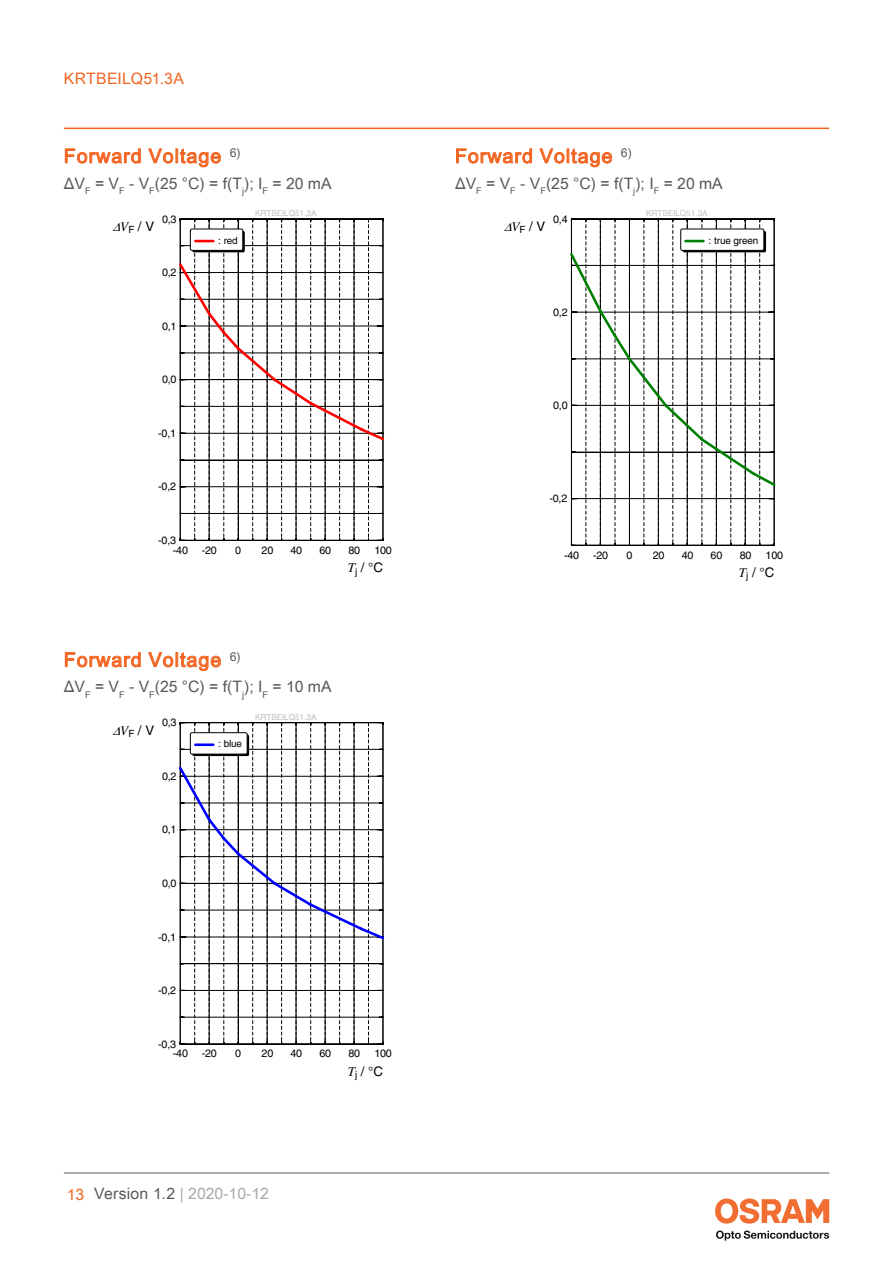
<style>
.page{position:relative;width:893px;height:1263px;background:#fff}
.page>*{position:absolute;margin:0;border:0;box-sizing:border-box;transform-origin:0 0}
.t1{font:19.5px "Arial Unicode MS";letter-spacing:.055em;color:#f36421}
.t2{font:15.75px "Arial Unicode MS";color:#57585a}
.t3{font:15.75px "Arial Unicode MS";color:#a8a9ad}
.t4{font:15.75px "Arial Unicode MS";letter-spacing:.02em;color:#f36421}
.t5{font:13.2px "Helvetica";color:#000}
.t6{font:10.65px "Helvetica";letter-spacing:-.02em;color:#000}
.t7{font:9.9px "Helvetica";letter-spacing:-.02em;color:#000}
.t8{font:8.25px "Helvetica";letter-spacing:-.005em;color:#c0c0c0}
.s1{font-family:"Times";font-style:italic;font-size:13.35px}
.s2{color:#f36421}
.s3{color:#57585a}
</style>
<div class="page">
<hr style="left:64px;top:128px;width:765px;height:1px;background:#f36421">
<hr style="left:64px;top:1173px;width:765px;height:1px;background:#57585a">
<svg style="left:716px;top:1230px;width:113px;height:10px"></svg>
<svg style="left:715px;top:1198px;width:114px;height:25px"></svg>
<svg style="left:65px;top:148px;width:76px;height:16px"></svg>
<svg style="left:148px;top:148px;width:73px;height:20px"></svg>
<svg style="left:179px;top:218px;width:206px;height:323px"></svg>
<svg style="left:456px;top:148px;width:76px;height:16px"></svg>
<svg style="left:539px;top:148px;width:74px;height:20px"></svg>
<hr style="left:571px;top:218px;width:203px;height:1px;background:#000">
<svg style="left:586px;top:220px;width:1px;height:325px"></svg>
<svg style="left:600px;top:220px;width:1px;height:325px"></svg>
<svg style="left:615px;top:220px;width:1px;height:325px"></svg>
<svg style="left:629px;top:220px;width:1px;height:325px"></svg>
<svg style="left:644px;top:220px;width:1px;height:325px"></svg>
<svg style="left:658px;top:220px;width:1px;height:325px"></svg>
<svg style="left:673px;top:220px;width:1px;height:325px"></svg>
<svg style="left:716px;top:220px;width:1px;height:325px"></svg>
<svg style="left:730px;top:220px;width:1px;height:325px"></svg>
<svg style="left:745px;top:220px;width:1px;height:325px"></svg>
<svg style="left:759px;top:220px;width:1px;height:325px"></svg>
<hr style="left:571px;top:545px;width:203px;height:1px;background:#000">
<hr style="left:571px;top:498px;width:203px;height:1px;background:#000">
<hr style="left:571px;top:219px;width:203px;height:1px;background:#000">
<hr style="left:571px;top:219px;width:1px;height:326px;background:#000">
<hr style="left:774px;top:219px;width:1px;height:326px;background:#000">
<svg style="left:570px;top:251px;width:206px;height:237px"></svg>
<div style="left:683px;top:231px;width:83px;height:21px;background:#000;border-radius:2px"></div>
<div style="left:680px;top:229px;width:84px;height:22px;background:#fff;border:1px solid #000;border-radius:2px"></div>
<svg style="left:685px;top:220px;width:18px;height:325px"></svg>
<svg style="left:65px;top:652px;width:76px;height:16px"></svg>
<svg style="left:148px;top:652px;width:73px;height:20px"></svg>
<svg style="left:179px;top:722px;width:206px;height:323px"></svg>
<div style="left:192px;top:735px;width:57px;height:21px;background:#090909;border-radius:2px"></div>
<div style="left:190px;top:732px;width:58px;height:22px;background:#fff;border:1px solid #000;border-radius:2px"></div>
<hr style="left:195px;top:743px;width:18px;height:3px;background:#00f">
<h2 class="t4" style="left:64px;top:67px;width:122px">KRTBEILQ51.3A</h2>
<h1 class="t1" style="left:64px;top:142px;width:178px">Forward Voltage <sup>6)</sup></h1>
<h2 class="t2" style="left:64px;top:172px;width:269px">ΔV<sub>F</sub> = V<sub>F</sub> - V<sub>F</sub>(25 °C) = f(T<sub>j</sub>); I<sub>F</sub> = 20 mA</h2>
<p class="t8" style="left:255px;top:208px;width:63px">KRTBEILQ51.3A</p>
<p class="t6" style="left:162px;top:213px;width:16px">0,3</p>
<p class="t5" style="left:113px;top:219px;width:43px">∆<span class="s1">V</span><sub>F</sub> /V</p>
<p class="t6" style="left:162px;top:266px;width:16px">0,2</p>
<p class="t6" style="left:162px;top:320px;width:16px">0,1</p>
<p class="t6" style="left:162px;top:373px;width:16px">0,0</p>
<p class="t6" style="left:158px;top:427px;width:19px">-0,1</p>
<p class="t6" style="left:158px;top:480px;width:19px">-0,2</p>
<p class="t7" style="left:218px;top:234px;width:21px">: red</p>
<p class="t6" style="left:158px;top:534px;width:19px">-0,3</p>
<p class="t6" style="left:173px;top:544px;width:17px">-40</p>
<p class="t6" style="left:202px;top:544px;width:17px">-20</p>
<p class="t6" style="left:235px;top:544px;width:7px">0</p>
<p class="t6" style="left:262px;top:544px;width:13px">20</p>
<p class="t6" style="left:290px;top:544px;width:13px">40</p>
<p class="t6" style="left:319px;top:544px;width:13px">60</p>
<p class="t6" style="left:348px;top:544px;width:13px">80</p>
<p class="t6" style="left:374px;top:544px;width:19px">100</p>
<p class="t5" style="left:348px;top:560px;width:37px"><span class="s1">T</span><sub>j</sub> /°C</p>
<h1 class="t1" style="left:64px;top:645px;width:178px">Forward Voltage <sup>6)</sup></h1>
<h2 class="t2" style="left:64px;top:675px;width:269px">ΔV<sub>F</sub> = V<sub>F</sub> - V<sub>F</sub>(25 °C) = f(T<sub>j</sub>); I<sub>F</sub> = 10 mA</h2>
<p class="t8" style="left:255px;top:712px;width:63px">KRTBEILQ51.3A</p>
<p class="t6" style="left:162px;top:716px;width:16px">0,3</p>
<p class="t5" style="left:113px;top:722px;width:43px">∆<span class="s1">V</span><sub>F</sub> /V</p>
<p class="t6" style="left:162px;top:770px;width:16px">0,2</p>
<p class="t6" style="left:162px;top:823px;width:16px">0,1</p>
<p class="t6" style="left:162px;top:877px;width:16px">0,0</p>
<p class="t6" style="left:158px;top:931px;width:19px">-0,1</p>
<p class="t6" style="left:158px;top:984px;width:19px">-0,2</p>
<p class="t7" style="left:218px;top:738px;width:25px">: blue</p>
<p class="t6" style="left:158px;top:1038px;width:19px">-0,3</p>
<p class="t6" style="left:173px;top:1047px;width:17px">-40</p>
<p class="t6" style="left:202px;top:1047px;width:17px">-20</p>
<p class="t6" style="left:235px;top:1047px;width:7px">0</p>
<p class="t6" style="left:262px;top:1047px;width:13px">20</p>
<p class="t6" style="left:290px;top:1047px;width:13px">40</p>
<p class="t6" style="left:319px;top:1047px;width:13px">60</p>
<p class="t6" style="left:348px;top:1047px;width:13px">80</p>
<p class="t6" style="left:374px;top:1047px;width:19px">100</p>
<p class="t5" style="left:348px;top:1063px;width:37px"><span class="s1">T</span><sub>j</sub> /°C</p>
<h2 class="t3" style="left:67px;top:1182px;width:204px"><span class="s2">13</span> <span class="s3">Version 1.2</span> | 2020-10-12</h2>
<h1 class="t1" style="left:455px;top:142px;width:178px">Forward Voltage <sup>6)</sup></h1>
<h2 class="t2" style="left:455px;top:172px;width:269px">ΔV<sub>F</sub> = V<sub>F</sub> - V<sub>F</sub>(25 °C) = f(T<sub>j</sub>); I<sub>F</sub> = 20 mA</h2>
<p class="t8" style="left:646px;top:208px;width:63px">KRTBEILQ51.3A</p>
<p class="t6" style="left:553px;top:213px;width:16px">0,4</p>
<p class="t5" style="left:504px;top:219px;width:43px">∆<span class="s1">V</span><sub>F</sub> /V</p>
<p class="t6" style="left:553px;top:306px;width:16px">0,2</p>
<p class="t6" style="left:553px;top:399px;width:16px">0,0</p>
<p class="t6" style="left:549px;top:492px;width:19px">-0,2</p>
<p class="t7" style="left:709px;top:234px;width:51px">: true green</p>
<p class="t6" style="left:564px;top:549px;width:17px">-40</p>
<p class="t6" style="left:593px;top:549px;width:17px">-20</p>
<p class="t6" style="left:626px;top:549px;width:7px">0</p>
<p class="t6" style="left:653px;top:549px;width:13px">20</p>
<p class="t6" style="left:682px;top:549px;width:13px">40</p>
<p class="t6" style="left:711px;top:549px;width:13px">60</p>
<p class="t6" style="left:740px;top:549px;width:13px">80</p>
<p class="t6" style="left:766px;top:549px;width:19px">100</p>
<p class="t5" style="left:739px;top:565px;width:37px"><span class="s1">T</span><sub>j</sub> /°C</p>
</div>
